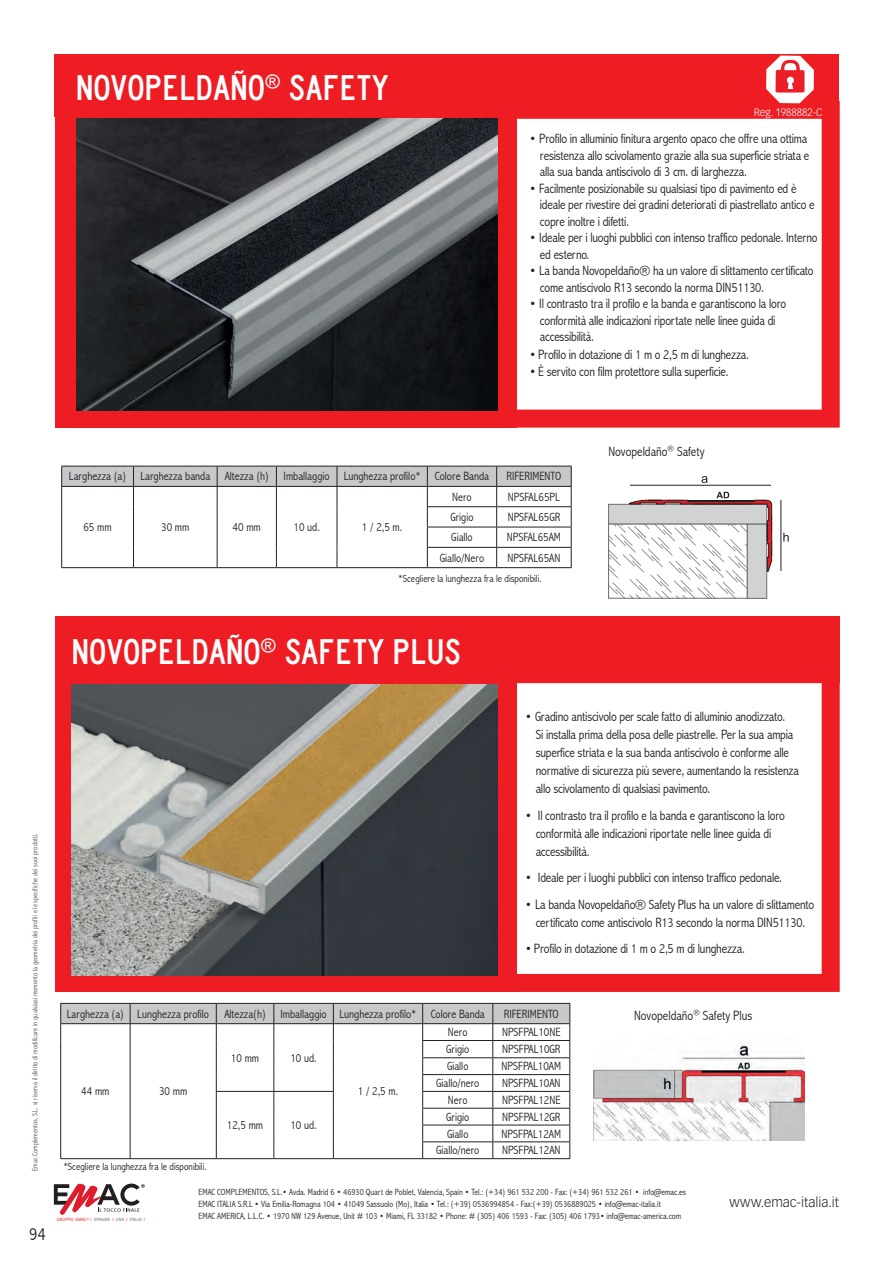
<style>
.page{position:relative;width:893px;height:1263px;background:#fff}
.page>*{position:absolute;margin:0;border:0;box-sizing:border-box;transform-origin:0 0}
.t1{font:33px "laneb";color:#fff}
.t2{font:300 condensed 18px "Abadi";color:#231f20}
.t3{font:300 condensed 13.5px/16.5px "Abadi";letter-spacing:-.015em;color:#231f20}
.t4{font:300 13.5px "Vectora LT Std";color:#231f20}
.t5{font:300 condensed 12px "Abadi";color:#231f20}
.t6{font:300 condensed 10.5px "Abadi";color:#231f20}
.t7{font:300 10.5px "Vectora LT Std";color:#fff}
.t8{font:300 condensed 9px/12px "Abadi";color:#231f20}
.t9{font:300 condensed 7.5px "Abadi";color:#57585a}
.t10{font:4.65px "Meta Pro";color:rgb(35 31 32/.7)}
.s1{color:#e11e26}
</style>
<div class="page">
<svg style="left:54px;top:1183px;width:91px;height:32px"></svg>
<div style="left:497px;top:101px;width:343px;height:327px;border:18px solid #ee1d23"></div>
<div style="left:497px;top:665px;width:343px;height:327px;border:18px solid #ee1d23"></div>
<div style="left:55px;top:106px;width:461px;height:322px;background:#ee1d23"></div>
<div style="left:55px;top:670px;width:461px;height:322px;background:#ee1d23"></div>
<div style="left:54px;top:54px;width:785px;height:62px;background:#ee1d23"></div>
<div style="left:55px;top:617px;width:785px;height:66px;background:#ee1d23"></div>
<img style="left:76px;top:118px;width:421px;height:293px">
<img style="left:72px;top:684px;width:425px;height:291px">
<svg style="left:61px;top:466px;width:511px;height:101px"></svg>
<hr style="left:61px;top:567px;width:73px;height:1px;background:#231f20">
<hr style="left:134px;top:567px;width:83px;height:1px;background:#231f20">
<hr style="left:217px;top:567px;width:59px;height:1px;background:#231f20">
<hr style="left:276px;top:567px;width:61px;height:1px;background:#231f20">
<hr style="left:337px;top:567px;width:90px;height:1px;background:#231f20">
<hr style="left:427px;top:567px;width:70px;height:1px;background:#231f20">
<hr style="left:497px;top:567px;width:75px;height:1px;background:#231f20">
<hr style="left:60px;top:1158px;width:70px;height:1px;background:#231f20">
<hr style="left:130px;top:1158px;width:86px;height:1px;background:#231f20">
<hr style="left:216px;top:1158px;width:58px;height:1px;background:#231f20">
<hr style="left:274px;top:1158px;width:59px;height:1px;background:#231f20">
<hr style="left:333px;top:1158px;width:90px;height:1px;background:#231f20">
<hr style="left:423px;top:1158px;width:70px;height:1px;background:#231f20">
<hr style="left:493px;top:1158px;width:77px;height:1px;background:#231f20">
<svg style="left:60px;top:1003px;width:510px;height:155px"></svg>
<hr style="left:333px;top:1023px;width:90px;height:1px;background:#231f20">
<hr style="left:781px;top:500px;width:1px;height:71px;background:#231f20">
<svg style="left:783px;top:533px;width:6px;height:9px"></svg>
<hr style="left:630px;top:485px;width:141px;height:1px;background:#231f20">
<svg style="left:701px;top:476px;width:7px;height:7px"></svg>
<svg style="left:609px;top:492px;width:163px;height:106px"></svg>
<img style="left:593px;top:1043px;width:211px;height:97px">
<svg style="left:766px;top:55px;width:48px;height:49px"></svg>
<p class="t1" style="left:76px;top:67px;width:314px">NOVOPELDAÑO<sup>®</sup> SAFETY</p>
<p class="t7" style="left:754px;top:106px;width:70px">Reg. 1988882-C</p>
<p class="t3" style="left:540px;top:130px;width:271px;text-indent:-11px">• Profilo in alluminio finitura argento opaco che offre una ottima resistenza allo scivolamento grazie alla sua superficie striata e alla sua banda antiscivolo di 3 cm. di larghezza.</p>
<p class="t3" style="left:540px;top:180px;width:276px;text-indent:-11px">• Facilmente posizionabile su qualsiasi tipo di pavimento ed è ideale per rivestire dei gradini deteriorati di piastrellato antico e copre inoltre i difetti.</p>
<p class="t3" style="left:540px;top:229px;width:279px;text-indent:-11px">• Ideale per i luoghi pubblici con intenso traffico pedonale. Interno ed esterno.</p>
<p class="t3" style="left:540px;top:262px;width:275px;text-indent:-11px">• La banda Novopeldaño® ha un valore di slittamento certificato come antiscivolo R13 secondo la norma DIN51130.</p>
<p class="t3" style="left:540px;top:295px;width:248px;text-indent:-11px">• Il contrasto tra il profilo e la banda e garantiscono la loro conformità alle indicazioni riportate nelle linee guida di accessibilità.</p>
<p class="t3" style="left:529px;top:346px;width:221px">• Profilo in dotazione di 1 m o 2,5 m di lunghezza.</p>
<p class="t3" style="left:529px;top:363px;width:201px">• È servito con film protettore sulla superficie.</p>
<p class="t5" style="left:69px;top:469px;width:59px">Larghezza (a)</p>
<p class="t5" style="left:140px;top:469px;width:71px">Larghezza banda</p>
<p class="t5" style="left:225px;top:469px;width:46px">Altezza (h)</p>
<p class="t5" style="left:284px;top:469px;width:48px">Imballaggio</p>
<p class="t5" style="left:344px;top:469px;width:79px">Lunghezza profilo*</p>
<p class="t5" style="left:435px;top:469px;width:56px">Colore Banda</p>
<p class="t5" style="left:506px;top:469px;width:56px">RIFERIMENTO</p>
<p class="t5" style="left:83px;top:520px;width:30px">65 mm</p>
<p class="t5" style="left:161px;top:520px;width:30px">30 mm</p>
<p class="t5" style="left:233px;top:520px;width:30px">40 mm</p>
<p class="t5" style="left:293px;top:520px;width:28px">10 ud.</p>
<p class="t5" style="left:362px;top:520px;width:42px">1 / 2,5 m.</p>
<p class="t5" style="left:452px;top:490px;width:21px">Nero</p>
<p class="t5" style="left:508px;top:490px;width:54px">NPSFAL65PL</p>
<p class="t5" style="left:450px;top:510px;width:25px">Grigio</p>
<p class="t5" style="left:508px;top:510px;width:54px">NPSFAL65GR</p>
<p class="t5" style="left:451px;top:530px;width:23px">Giallo</p>
<p class="t5" style="left:507px;top:530px;width:55px">NPSFAL65AM</p>
<p class="t5" style="left:440px;top:551px;width:46px">Giallo/Nero</p>
<p class="t5" style="left:507px;top:551px;width:54px">NPSFAL65AN</p>
<p class="t6" style="left:398px;top:572px;width:145px">*Scegliere la lunghezza fra le disponibili.</p>
<p class="t3" style="left:608px;top:443px;width:97px">Novopeldaño<sup>®</sup> Safety</p>
<p class="t1" style="left:72px;top:632px;width:391px">NOVOPELDAÑO<sup>®</sup> SAFETY PLUS</p>
<p class="t9" style="left:31px;top:1171px;width:339px;rotate:-90deg">Emac Complementos, S.L. si riserva il diritto di modificare in qualsiasi momento la geometria dei profili e le specifiche dei suoi prodotti.</p>
<h2 class="t2" style="left:29px;top:1224px;width:18px">94</h2>
<p class="t3" style="left:536px;top:707px;width:265px;line-height:18px;text-indent:-11px">• Gradino antiscivolo per scale fatto di alluminio anodizzato.<br>Si installa prima della posa delle piastrelle. Per la sua ampia superfice striata e la sua banda antiscivolo è conforme alle normative di sicurezza più severe, aumentando la resistenza allo scivolamento di qualsiasi pavimento.</p>
<p class="t3" style="left:536px;top:806px;width:251px;line-height:18px;text-indent:-11px">• Il contrasto tra il profilo e la banda e garantiscono la loro conformità alle indicazioni riportate nelle linee guida di accessibilità.</p>
<p class="t3" style="left:525px;top:869px;width:258px">• Ideale per i luoghi pubblici con intenso traffico pedonale.</p>
<p class="t3" style="left:525px;top:895px;width:291px;line-height:18px;text-align:center">• La banda Novopeldaño® Safety Plus ha un valore di slittamento certificato come antiscivolo R13 secondo la norma DIN51130.</p>
<p class="t3" style="left:525px;top:940px;width:221px">• Profilo in dotazione di 1 m o 2,5 m di lunghezza.</p>
<p class="t5" style="left:67px;top:1007px;width:59px">Larghezza (a)</p>
<p class="t5" style="left:137px;top:1007px;width:73px">Lunghezza profilo</p>
<p class="t5" style="left:224px;top:1007px;width:43px">Altezza(h)</p>
<p class="t5" style="left:281px;top:1007px;width:48px">Imballaggio</p>
<p class="t5" style="left:339px;top:1007px;width:79px">Lunghezza profilo*</p>
<p class="t5" style="left:431px;top:1007px;width:56px">Colore Banda</p>
<p class="t5" style="left:504px;top:1007px;width:56px">RIFERIMENTO</p>
<p class="t5" style="left:81px;top:1084px;width:30px">44 mm</p>
<p class="t5" style="left:159px;top:1084px;width:30px">30 mm</p>
<p class="t6" style="left:63px;top:1160px;width:145px">*Scegliere la lunghezza fra le disponibili.</p>
<p class="t5" style="left:231px;top:1051px;width:30px">10 mm</p>
<p class="t5" style="left:290px;top:1051px;width:28px">10 ud.</p>
<p class="t5" style="left:227px;top:1118px;width:38px">12,5 mm</p>
<p class="t5" style="left:290px;top:1118px;width:28px">10 ud.</p>
<p class="t5" style="left:358px;top:1084px;width:42px">1 / 2,5 m.</p>
<p class="t5" style="left:448px;top:1025px;width:21px">Nero</p>
<p class="t5" style="left:502px;top:1025px;width:60px">NPSFPAL10NE</p>
<p class="t5" style="left:446px;top:1042px;width:25px">Grigio</p>
<p class="t5" style="left:502px;top:1042px;width:60px">NPSFPAL10GR</p>
<p class="t5" style="left:447px;top:1059px;width:23px">Giallo</p>
<p class="t5" style="left:501px;top:1059px;width:61px">NPSFPAL10AM</p>
<p class="t5" style="left:436px;top:1076px;width:45px">Giallo/nero</p>
<p class="t5" style="left:502px;top:1076px;width:60px">NPSFPAL10AN</p>
<p class="t5" style="left:448px;top:1093px;width:21px">Nero</p>
<p class="t5" style="left:502px;top:1093px;width:60px">NPSFPAL12NE</p>
<p class="t5" style="left:446px;top:1110px;width:25px">Grigio</p>
<p class="t5" style="left:502px;top:1110px;width:60px">NPSFPAL12GR</p>
<p class="t5" style="left:447px;top:1126px;width:23px">Giallo</p>
<p class="t5" style="left:501px;top:1126px;width:61px">NPSFPAL12AM</p>
<p class="t5" style="left:436px;top:1143px;width:45px">Giallo/nero</p>
<p class="t5" style="left:502px;top:1143px;width:60px">NPSFPAL12AN</p>
<p class="t3" style="left:634px;top:1007px;width:120px">Novopeldaño<sup>®</sup> Safety Plus</p>
<p class="t10" style="left:57px;top:1217px;width:90px"><span class="s1">GRUPPO EMAC</span><sup>®</sup> <span class="s1">I</span> SPAGNA <span class="s1">I</span> USA <span class="s1">I</span> ITALIA <span class="s1">I</span></p>
<p class="t8" style="left:199px;top:1186px;width:489px">EMAC COMPLEMENTOS, S.L.• Avda. Madrid 6 • 46930 Quart de Poblet, Valencia, Spain • Tel.: (+34) 961 532 200 - Fax: (+34) 961 532 261 • info@emac.es<br>EMAC ITALIA S.R.L • Via Emilia-Romagna 104 • 41049 Sassuolo (Mo), Italia • Tel.: (+39) 0536994854 - Fax:(+39) 0536889025 • info@emac-italia.it<br>EMAC AMERICA, L.L.C. • 1970 NW 129 Avenue, Unit # 103 • Miami, FL 33182 • Phone: # (305) 406 1593 - Fax: (305) 406 1793• info@emac-america.com</p>
<p class="t4" style="left:729px;top:1195px;width:111px">www.emac-italia.it</p>
</div>
